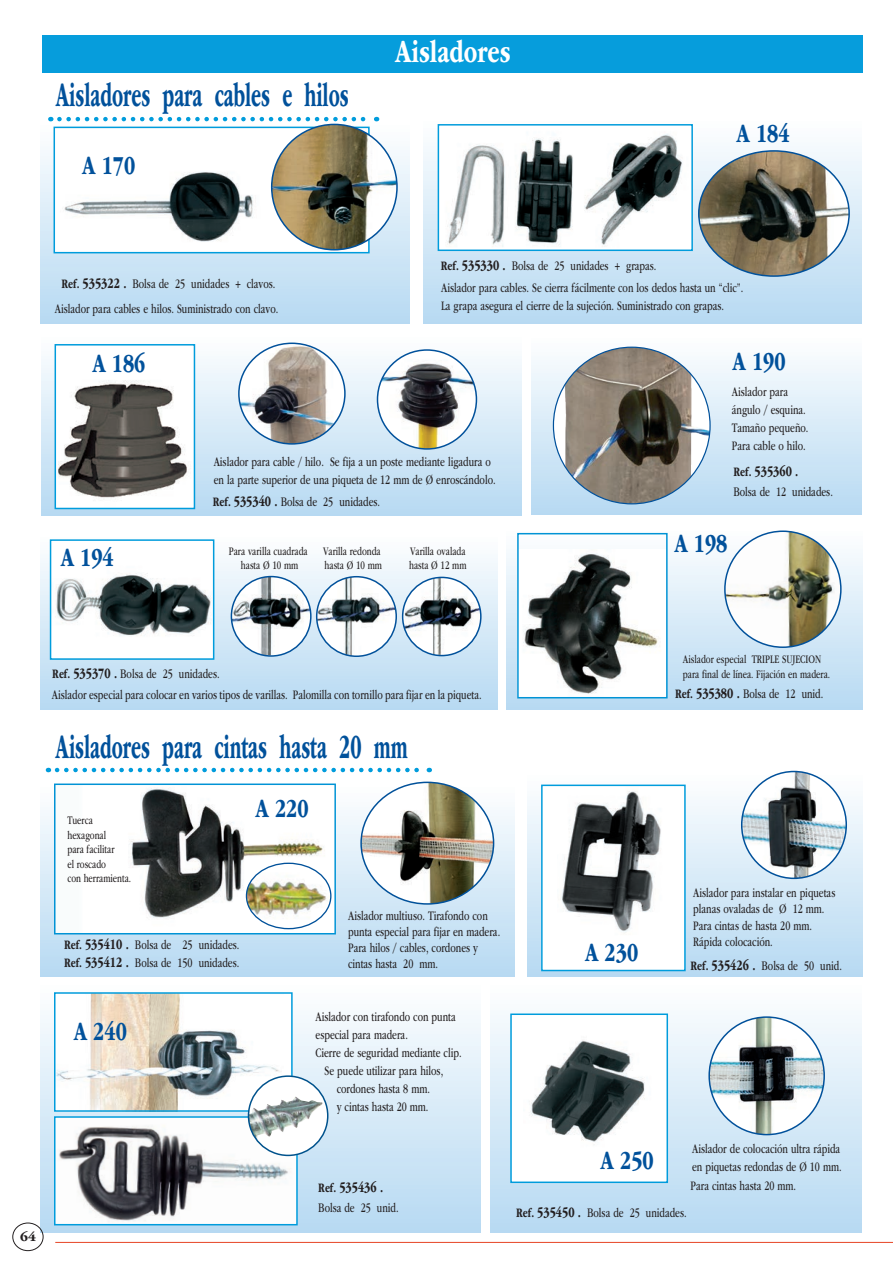
<style>
.page{position:relative;width:893px;height:1263px;background:#fff}
.page>*{position:absolute;margin:0;border:0;box-sizing:border-box;transform-origin:0 0}
.t1{font:700 35.1px "ITC Garamond Std";color:#01519b;scale:.54 1}
.t2{font:700 33px "ITC Garamond Std";color:#fff;scale:.7 1}
.t3{font:700 27px "ITC Garamond Std";color:#01519b;scale:.7 1}
.t4{font:700 15px "ITC Garamond Std";color:#231f20;scale:.7 1}
.t5{font:13.5px/18px "ITC Garamond Std";color:#231f20;scale:.7 1}
.t6{font:700 13.5px "ITC Garamond Std";color:#231f20}
.t7{font:12px/14.4px "ITC Garamond Std";color:#231f20;scale:.7 1}
.s1{font-weight:700}
.s2{font-weight:700;font-size:15px}
.s3{font-size:13.5px}
</style>
<div class="page">
<hr style="left:55px;top:1242px;width:838px;height:1px;background:#e64425">
<div style="left:43px;top:35px;width:820px;height:37px;background:#069ddc"></div>
<div style="left:424px;top:119px;width:438px;height:204px;background:linear-gradient(to bottom,#fdfefe,#b6d9f2)"></div>
<div style="left:40px;top:123px;width:370px;height:200px;background:linear-gradient(to bottom,#fafbfd,#b5d9f2)"></div>
<div style="left:54px;top:127px;width:315px;height:126px;background:#fff"></div>
<img style="left:64px;top:172px;width:189px;height:70px">
<div style="left:54px;top:127px;width:316px;height:126px;border:2px solid #009cdc"></div>
<img style="left:272px;top:124px;width:125px;height:126px;border-radius:63px">
<div style="left:41px;top:535px;width:456px;height:174px;background:linear-gradient(to bottom,#f8fbfc,#b4d7f1)"></div>
<div style="left:51px;top:540px;width:163px;height:119px;background:#fff"></div>
<img style="left:56px;top:573px;width:155px;height:63px">
<div style="left:50px;top:539px;width:164px;height:121px;border:2px solid #009cdc"></div>
<img style="left:231px;top:577px;width:80px;height:78px">
<div style="left:231px;top:576px;width:81px;height:81px;border:2px solid #01519b;border-radius:50%"></div>
<img style="left:403px;top:577px;width:78px;height:79px;border-radius:39px">
<div style="left:402px;top:577px;width:80px;height:79px;border:2px solid #01519b;border-radius:50%"></div>
<img style="left:317px;top:577px;width:79px;height:79px;border-radius:40px">
<div style="left:316px;top:576px;width:81px;height:81px;border:2px solid #01519b;border-radius:50%"></div>
<div style="left:531px;top:336px;width:331px;height:178px;background:linear-gradient(to bottom,#fefefe,#b7d9f2)"></div>
<svg style="left:553px;top:347px;width:157px;height:157px"></svg>
<img style="left:565px;top:347px;width:145px;height:157px">
<img style="left:441px;top:127px;width:249px;height:121px">
<div style="left:438px;top:124px;width:255px;height:127px;border:2px solid #009cdc"></div>
<div style="left:41px;top:335px;width:481px;height:180px;background:linear-gradient(to bottom,#fbfdfe,#b6d9f2)"></div>
<div style="left:55px;top:345px;width:139px;height:163px;background:#fff"></div>
<img style="left:58px;top:380px;width:129px;height:118px">
<div style="left:55px;top:344px;width:140px;height:165px;border:2px solid #009cdc"></div>
<img style="left:239px;top:343px;width:106px;height:101px">
<div style="left:238px;top:342px;width:108px;height:103px;border:2px solid #01519b;border-radius:50%"></div>
<img style="left:377px;top:350px;width:99px;height:99px;border-radius:49px">
<div style="left:377px;top:349px;width:100px;height:101px;border:2px solid #01519b;border-radius:50%"></div>
<svg style="left:59px;top:117px;width:318px;height:4px"></svg>
<svg style="left:57px;top:768px;width:373px;height:4px"></svg>
<div style="left:527px;top:773px;width:335px;height:203px;background:linear-gradient(to bottom,#fefefe,#b6d9f2)"></div>
<div style="left:542px;top:785px;width:143px;height:185px;background:#fff"></div>
<img style="left:561px;top:791px;width:100px;height:142px">
<div style="left:541px;top:784px;width:145px;height:187px;border:2px solid #009cdc"></div>
<img style="left:742px;top:771px;width:104px;height:107px">
<div style="left:741px;top:771px;width:106px;height:108px;border:2px solid #01519b;border-radius:50%"></div>
<div style="left:41px;top:982px;width:439px;height:250px;background:linear-gradient(to bottom,#fefeff,#b6d9f2)"></div>
<img style="left:57px;top:995px;width:227px;height:114px">
<div style="left:54px;top:992px;width:239px;height:120px;border:2px solid #009cdc"></div>
<img style="left:57px;top:1119px;width:238px;height:103px">
<div style="left:54px;top:1116px;width:244px;height:109px;border:2px solid #009cdc"></div>
<div style="left:248px;top:1076px;width:80px;height:79px;background:#fff;border-radius:50%"></div>
<img style="left:248px;top:1097px;width:74px;height:43px">
<div style="left:248px;top:1075px;width:80px;height:81px;border:2px solid #00528c;border-radius:50%"></div>
<div style="left:490px;top:982px;width:372px;height:250px;background:linear-gradient(to bottom,#fefefe,#b7d9f2)"></div>
<div style="left:511px;top:1014px;width:156px;height:168px;background:#fff"></div>
<img style="left:530px;top:1040px;width:115px;height:102px">
<div style="left:510px;top:1013px;width:158px;height:170px;border:2px solid #009cdc"></div>
<img style="left:709px;top:1017px;width:115px;height:117px">
<div style="left:708px;top:1016px;width:117px;height:119px;border:2px solid #01519b;border-radius:50%"></div>
<div style="left:41px;top:785px;width:473px;height:191px;background:linear-gradient(to bottom,#fefeff,#b6d9f2)"></div>
<img style="left:57px;top:786px;width:276px;height:145px">
<div style="left:54px;top:783px;width:282px;height:151px;border:2px solid #0193d5"></div>
<img style="left:361px;top:782px;width:133px;height:122px">
<div style="left:12px;top:1222px;width:31px;height:29px;border:1px solid #231f20;border-radius:50%"></div>
<img style="left:699px;top:151px;width:150px;height:125px">
<div style="left:507px;top:529px;width:356px;height:180px;background:linear-gradient(to bottom,#fefeff,#b7d9f2)"></div>
<img style="left:520px;top:550px;width:145px;height:145px">
<div style="left:517px;top:533px;width:151px;height:165px;border:2px solid #0193d5"></div>
<img style="left:725px;top:531px;width:116px;height:116px">
<div style="left:724px;top:530px;width:118px;height:118px;border:2px solid #01519b;border-radius:50%"></div>
<img style="left:246px;top:863px;width:85px;height:66px">
<div style="left:246px;top:863px;width:85px;height:66px;border:1px solid #01519a;border-radius:50%"></div>
<h1 class="t1" style="left:56px;top:75px;width:544px">Aisladores para cables e hilos</h1>
<h3 class="t3" style="left:82px;top:150px;width:77px">A 170</h3>
<h2 class="t2" style="left:395px;top:33px;width:166px">Aisladores</h2>
<h3 class="t3" style="left:737px;top:118px;width:77px">A 184</h3>
<p class="t5" style="left:441px;top:257px;width:310px"><span class="s1">Ref.</span> <span class="s2">535330 .</span> Bolsa de 25 unidades + grapas.</p>
<p class="t5" style="left:55px;top:271px;width:321px;line-height:24.8px;text-align:center"><span class="s1">Ref.</span> <span class="s2">535322 .</span> Bolsa de 25 unidades + clavos.<br>Aislador para cables e hilos. Suministrado con clavo.</p>
<p class="t5" style="left:441px;top:279px;width:433px">Aislador para cables. Se cierra fácilmente con los dedos hasta un “clic”.<br>La grapa asegura el cierre de la sujeción. Suministrado con grapas.</p>
<h3 class="t3" style="left:92px;top:349px;width:77px">A 186</h3>
<h3 class="t3" style="left:61px;top:543px;width:77px">A 194</h3>
<p class="t5" style="left:214px;top:453px;width:404px">Aislador para cable / hilo. Se fija a un poste mediante ligadura o en la parte superior de una piqueta de 12 mm de Ø enroscándolo.</p>
<p class="t5" style="left:213px;top:493px;width:241px"><span class="s1">Ref.</span> <span class="s2">535340 .</span> Bolsa de 25 unidades.</p>
<p class="t7" style="left:229px;top:544px;width:114px;text-align:center">Para varilla cuadrada hasta Ø 10 mm</p>
<p class="t7" style="left:323px;top:544px;width:86px">Varilla redonda hasta Ø 10 mm</p>
<p class="t7" style="left:409px;top:544px;width:83px">Varilla ovalada hasta Ø 12 mm</p>
<h3 class="t3" style="left:733px;top:346px;width:77px">A 190</h3>
<p class="t5" style="left:732px;top:383px;width:111px">Aislador para ángulo / esquina.<br>Tamaño pequeño.<br>Para cable o hilo.</p>
<p class="t4" style="left:733px;top:463px;width:94px"><span class="s3">Ref.</span> 535360 .</p>
<p class="t5" style="left:733px;top:483px;width:143px">Bolsa de 12 unidades.</p>
<h3 class="t3" style="left:674px;top:528px;width:77px">A 198</h3>
<p class="t5" style="left:52px;top:665px;width:241px"><span class="s1">Ref.</span> <span class="s2">535370 .</span> Bolsa de 25 unidades.</p>
<p class="t5" style="left:52px;top:685px;width:616px">Aislador especial para colocar en varios tipos de varillas. Palomilla con tornillo para fijar en la piqueta.</p>
<h1 class="t1" style="left:56px;top:727px;width:654px">Aisladores para cintas hasta 20 mm</h1>
<p class="t7" style="left:67px;top:813px;width:93px">Tuerca hexagonal<br>para facilitar<br>el roscado<br>con herramienta.</p>
<h3 class="t3" style="left:256px;top:794px;width:77px">A 220</h3>
<p class="t5" style="left:64px;top:936px;width:252px"><span class="s1">Ref.</span> <span class="s2">535410 .</span> Bolsa de 25 unidades.<br><span class="s1">Ref.</span> <span class="s2">535412 .</span> Bolsa de 150 unidades.</p>
<p class="t5" style="left:348px;top:907px;width:219px;line-height:16.2px">Aislador multiuso. Tirafondo con punta especial para fijar en madera.<br>Para hilos / cables, cordones y cintas hasta 20 mm.</p>
<h3 class="t3" style="left:74px;top:1016px;width:77px">A 240</h3>
<p class="t5" style="left:315px;top:1007px;width:202px">Aislador con tirafondo con punta</p>
<p class="t5" style="left:315px;top:1025px;width:134px">especial para madera.</p>
<p class="t5" style="left:315px;top:1043px;width:210px">Cierre de seguridad mediante clip.</p>
<p class="t5" style="left:325px;top:1061px;width:171px">Se puede utilizar para hilos,</p>
<p class="t5" style="left:337px;top:1079px;width:135px">cordones hasta 8 mm.</p>
<p class="t5" style="left:337px;top:1097px;width:133px">y cintas hasta 20 mm.</p>
<p class="t6" style="left:20px;top:1229px;width:17px">64</p>
<p class="t4" style="left:318px;top:1179px;width:94px"><span class="s3">Ref.</span> 535436 .</p>
<p class="t5" style="left:318px;top:1198px;width:116px">Bolsa de 25 unid.</p>
<p class="t7" style="left:683px;top:651px;width:212px;line-height:15px">Aislador especial TRIPLE SUJECION para final de línea. Fijación en madera.</p>
<p class="t5" style="left:675px;top:685px;width:213px"><span class="s1">Ref.</span> <span class="s2">535380 .</span> Bolsa de 12 unid.</p>
<h3 class="t3" style="left:585px;top:937px;width:77px">A 230</h3>
<p class="t5" style="left:693px;top:884px;width:205px;line-height:16.5px">Aislador para instalar en piquetas planas ovaladas de Ø 12 mm.<br>Para cintas de hasta 20 mm.<br>Rápida colocación.</p>
<p class="t5" style="left:691px;top:957px;width:218px"><span class="s1">Ref.</span> <span class="s2">535426 .</span> Bolsa de 50 unid.</p>
<h3 class="t3" style="left:601px;top:1145px;width:77px">A 250</h3>
<p class="t5" style="left:692px;top:1139px;width:215px">Aislador de colocación ultra rápida en piquetas redondas de Ø 10 mm.</p>
<p class="t5" style="left:691px;top:1177px;width:152px">Para cintas hasta 20 mm.</p>
<p class="t5" style="left:516px;top:1204px;width:245px"><span class="s1">Ref.</span> <span class="s2">535450 .</span> Bolsa de 25 unidades.</p>
</div>
